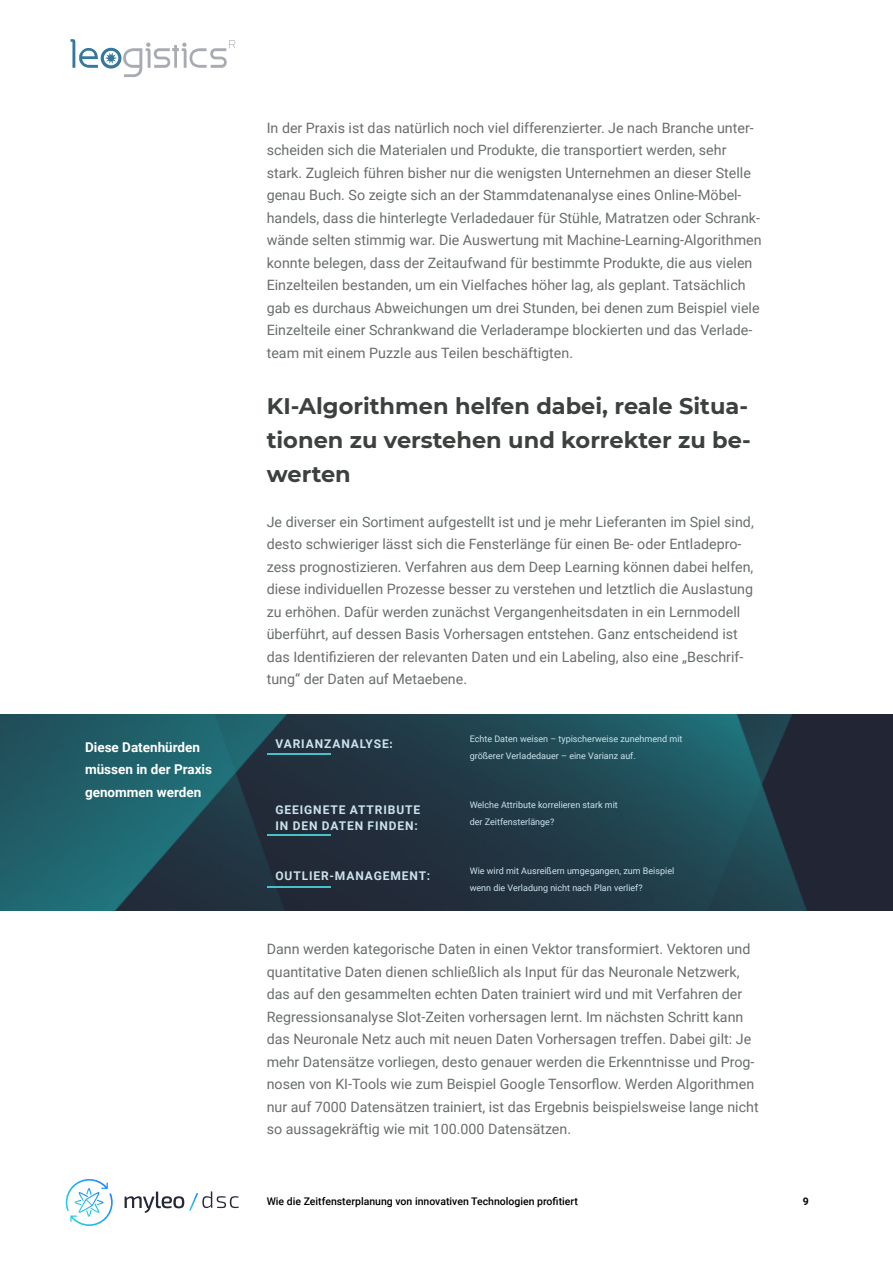
<style>
.page{position:relative;width:893px;height:1263px;background:#fff}
.page>*{position:absolute;margin:0;border:0;box-sizing:border-box;transform-origin:0 0}
.t1{font:700 22.5px/33.8px "Montserrat";color:#3c413e}
.t2{font:14.25px/22.5px "Roboto";color:#696d6e}
.t3{font:700 13.5px/22.5px "Roboto";color:#fff}
.t4{font:700 12px/16.5px "Roboto";letter-spacing:.075em;color:#cbe3ed}
.t5{font:500 10.5px "Roboto";color:#000001}
.t6{font:700 10.5px "Roboto";color:#000001}
.t7{font:9px/16.5px "Roboto";color:#cbe3ed}
.s1{font-family:"Raleway";font-weight:800}
</style>
<div class="page">
<svg style="left:66px;top:1179px;width:47px;height:47px"></svg>
<svg style="left:125px;top:1191px;width:114px;height:22px"></svg>
<svg style="left:70px;top:39px;width:165px;height:38px"></svg>
<img style="left:0;top:714px;width:893px;height:196px">
<hr style="left:267px;top:753px;width:64px;height:1px;background:#46c2c9">
<hr style="left:267px;top:834px;width:64px;height:1px;background:#46c2c9">
<hr style="left:267px;top:886px;width:64px;height:1px;background:#46c2c9">
<p class="t3" style="left:85px;top:735px;width:129px">Diese Datenhürden müssen in der Praxis genommen werden</p>
<p class="t2" style="left:267px;top:116px;width:496px">In der Praxis ist das natürlich noch viel differenzierter. Je nach Branche unter&shy;scheiden sich die Materialen und Produkte, die transportiert werden, sehr stark. Zugleich führen bisher nur die wenigsten Unternehmen an dieser Stelle genau Buch. So zeigte sich an der Stammdatenanalyse eines Online-Möbel&shy;handels, dass die hinterlegte Verladedauer für Stühle, Matratzen oder Schrank&shy;wände selten stimmig war. Die Auswertung mit Machine-Learning-Algorithmen konnte belegen, dass der Zeitaufwand für bestimmte Produkte, die aus vielen Einzelteilen bestanden, um ein Vielfaches höher lag, als geplant. Tatsächlich gab es durchaus Abweichungen um drei Stunden, bei denen zum Beispiel viele Einzelteile einer Schrankwand die Verladerampe blockierten und das Verlade&shy;team mit einem Puzzle aus Teilen beschäftigten.</p>
<p class="t1" style="left:267px;top:388px;width:486px">KI-Algorithmen helfen dabei, reale Situa&shy;tionen zu verstehen und korrekter zu be&shy;werten</p>
<p class="t2" style="left:267px;top:510px;width:489px">Je diverser ein Sortiment aufgestellt ist und je mehr Lieferanten im Spiel sind, desto schwieriger lässt sich die Fensterlänge für einen Be- oder Entladepro&shy;zess prognostizieren. Verfahren aus dem Deep Learning können dabei helfen, diese individuellen Prozesse besser zu verstehen und letztlich die Auslastung zu erhöhen. Dafür werden zunächst Vergangenheitsdaten in ein Lernmodell überführt, auf dessen Basis Vorhersagen entstehen. Ganz entscheidend ist das Identifizieren der relevanten Daten und ein Labeling, also eine „Beschrif&shy;tung“ der Daten auf Metaebene.</p>
<p class="t4" style="left:275px;top:735px;width:119px">VARIANZANALYSE<span class="s1">:</span></p>
<p class="t7" style="left:470px;top:730px;width:214px">Echte Daten weisen – typischerweise zunehmend mit größerer Verladedauer – eine Varianz auf.</p>
<p class="t4" style="left:275px;top:801px;width:146px">GEEIGNETE ATTRIBUTE<br>IN DEN DATEN FINDEN:</p>
<p class="t7" style="left:470px;top:796px;width:150px">Welche Attribute korrelieren stark mit</p>
<p class="t7" style="left:470px;top:813px;width:86px">der Zeitfensterlänge?</p>
<p class="t4" style="left:275px;top:867px;width:156px">OUTLIER-MANAGEMENT:</p>
<p class="t7" style="left:470px;top:862px;width:206px">Wie wird mit Ausreißern umgegangen, zum Beispiel wenn die Verladung nicht nach Plan verlief?</p>
<p class="t2" style="left:267px;top:937px;width:493px">Dann werden kategorische Daten in einen Vektor transformiert. Vektoren und quantitative Daten dienen schließlich als Input für das Neuronale Netzwerk, das auf den gesammelten echten Daten trainiert wird und mit Verfahren der Regressionsanalyse Slot-Zeiten vorhersagen lernt. Im nächsten Schritt kann das Neuronale Netz auch mit neuen Daten Vorhersagen treffen. Dabei gilt: Je mehr Datensätze vorliegen, desto genauer werden die Erkenntnisse und Prog&shy;nosen von KI-Tools wie zum Beispiel Google Tensorflow. Werden Algorithmen nur auf 7000 Datensätzen trainiert, ist das Ergebnis beispielsweise lange nicht so aussagekräftig wie mit 100.000 Datensätzen.</p>
<p class="t5" style="left:267px;top:1194px;width:313px">Wie die Zeitfensterplanung von innovativen Technologien profitiert</p>
<p class="t6" style="left:803px;top:1194px;width:8px">9</p>
</div>
